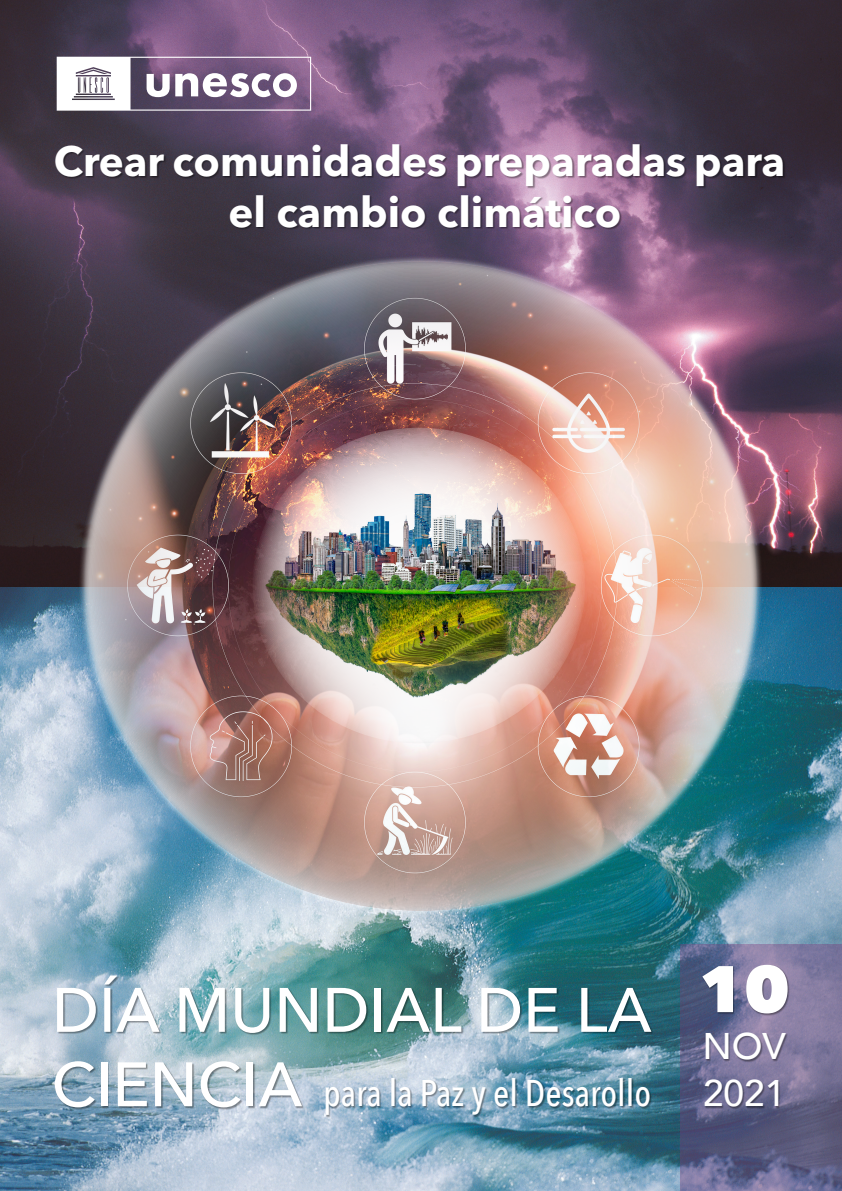
<style>
.page{position:relative;width:842px;height:1191px;background:#fff}
.page>*{position:absolute;margin:0;border:0;box-sizing:border-box;transform-origin:0 0}
.Date{font:800 65px "Avenir Next";color:#fff}
.WSD_Es{font:500 62px/74.4px "Avenir Next";color:#fff}
.Theme_2{font:700 42px "Avenir Next LT Pro";color:#fff}
.Theme_3{font:700 42px "Avenir Next LT Pro";color:#fff}
.Subtitle_Es{font:500 37px "Avenir Next Condensed";color:#fff}
.Date-2{font:500 37px "Avenir";color:#fff}
</style>
<div class="page">
<img style="left:0;top:0;width:842px;height:1191px">
<div style="left:77px;top:253px;width:688px;height:658px;background:#fff;opacity:.75"></div>
<svg style="left:680px;top:944px;width:162px;height:247px;background:#67668b"></svg>
<img style="left:252px;top:428px;width:333px;height:315px">
<svg style="left:57px;top:57px;width:254px;height:54px"></svg>
<div style="left:702px;top:965px;width:88px;height:143px;background:#000;opacity:.4"></div>
<div style="left:56px;top:145px;width:730px;height:85px;background:#000;opacity:.4"></div>
<div style="left:55px;top:976px;width:599px;height:133px;background:#000;opacity:.4"></div>
<div style="left:326px;top:1078px;width:326px;height:39px;background:#000;opacity:.4"></div>
<p class="Theme_2" style="left:54px;top:136px;width:733px">Crear comunidades preparadas para</p>
<p class="Theme_3" style="left:228px;top:186px;width:394px">el cambio climático</p>
<p class="WSD_Es" style="left:52px;top:971px;width:601px">DÍA MUNDIAL DE LA<br>CIENCIA</p>
<p class="Subtitle_Es" style="left:323px;top:1070px;width:330px">para la Paz y el Desarollo</p>
<p class="Date" style="left:699px;top:949px;width:92px">10</p>
<p class="Date-2" style="left:702px;top:1014px;width:85px">NOV</p>
<p class="Date-2" style="left:703px;top:1061px;width:84px">2021</p>
</div>
